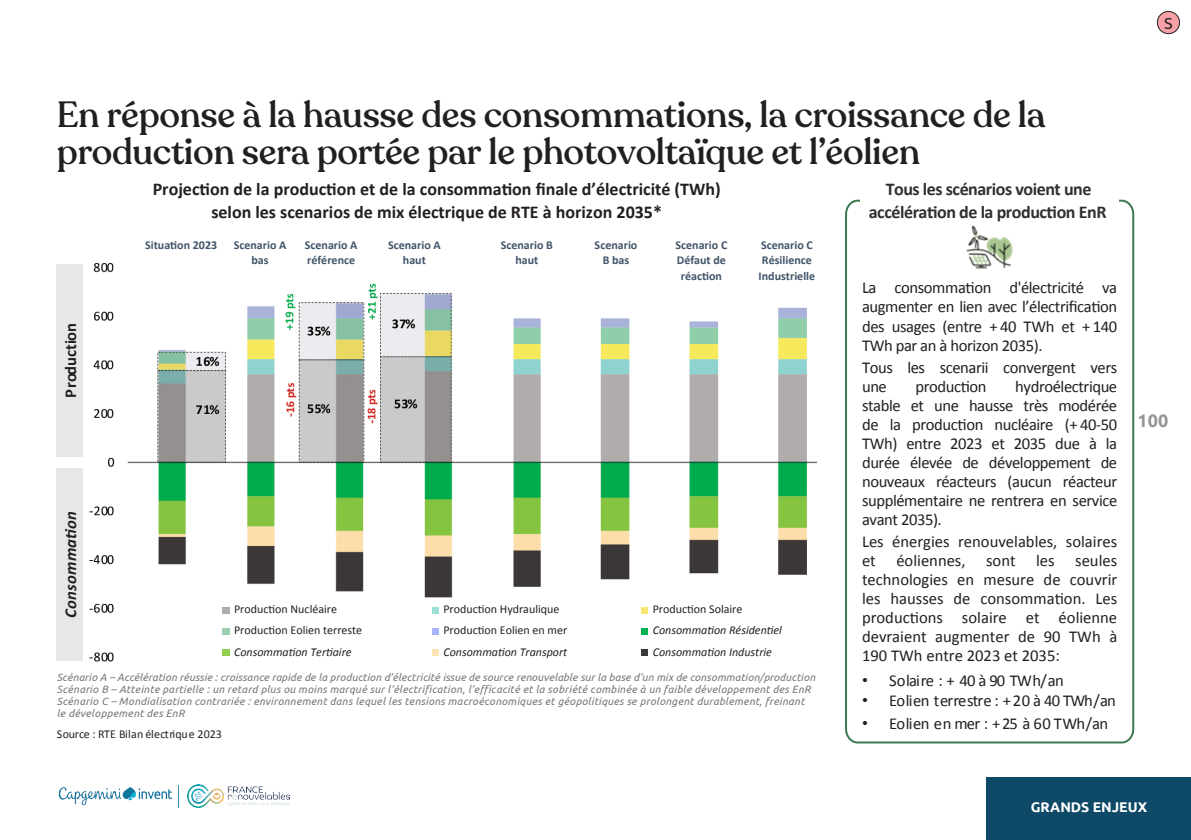
<style>
.page{position:relative;width:1191px;height:840px;background:#fff}
.page>*{position:absolute;margin:0;border:0;box-sizing:border-box;transform-origin:0 0}
.ParaStyle28_Leading_18_8_pts{font:500 36px/37.6px "Recoleta";letter-spacing:-.01em;color:#231f20}
.ParaStyle68_Leading_11_3_pts__LeftIndent{font:700 18px "Calibri";color:#231f20}
.ParaStyle530_Leading_11_3_pts__FirstLine{font:700 18px/22.6px "Calibri";letter-spacing:-.025em;color:#312f30;text-align:center}
.ParaStyle03_Leading_Auto{font:700 18px "Ubuntu";color:#939598}
.ParaStyle01_Leading_Auto{font:16.6px/19px "Calibri";letter-spacing:-.025em;color:#231f20;text-align:justify}
.ParaStyle74_Leading_9_pts{font:16.6px/19px "Calibri";color:#231f20;text-align:justify}
.ParaStyle35_Leading_Auto{font:16.6px "Calibri";letter-spacing:-.05em;color:#231f20}
.ParaStyle420_Leading_19_6_pts{font:16.6px "Calibri";letter-spacing:-.05em;color:#231f20}
.ParaStyle01_Leading_Auto-2{font:italic 700 16.6px "Calibri";letter-spacing:.015em;color:#231f20}
.ParaStyle01_Leading_Auto-3{font:700 16.6px "Calibri";letter-spacing:.01em;color:#231f20}
.t1{font:16px "Ubuntu";color:#231f20}
.t2{font:700 14px "Ubuntu";color:#fff}
.ParaStyle548_Leading_10_6_pts{font:italic 12px "Calibri";color:#231f20}
.ParaStyle547_Leading_Auto{font:12px "Calibri";color:#231f20}
.ParaStyle546_Leading_7_5_pts__LeftIndent{font:700 12px/15px "Calibri";color:#405469;text-align:center}
.ParaStyle548_Leading_10_6_pts-2{font:12px "Calibri";color:#231f20}
.ParaStyle55_Leading_7_5_pts{font:700 12px/15px "Calibri";color:#405469}
.ParaStyle545_Leading_7_5_pts__Align_Just{font:700 12px/15px "Calibri";color:#405469}
.ParaStyle01_Leading_Auto-4{font:12px "Calibri";color:#231f20}
.ParaStyle01_Leading_Auto-5{font:700 12px "Calibri";color:#405469}
.ParaStyle154_Leading_7_5_pts__Align_Cent{font:700 12px "Calibri";color:#405469}
.ParaStyle299_Leading_6_pts{font:italic 10.6px "Ubuntu";letter-spacing:.025em;color:#76787b}
.ParaStyle01_Leading_Auto-6{font:italic 10.6px "Ubuntu";letter-spacing:.01em;color:#76787b}
.s1{font-family:"Arial"}
</style>
<div class="page">
<svg style="left:845px;top:199px;width:290px;height:545px"></svg>
<div style="left:860px;top:181px;width:259px;height:37px;background:#fff"></div>
<img style="left:966px;top:223px;width:46px;height:46px">
<div style="left:57px;top:264px;width:26px;height:192px;background:#e6e7e9"></div>
<img style="left:89px;top:263px;width:727px;height:399px">
<div style="left:57px;top:467px;width:26px;height:193px;background:#e6e7e9"></div>
<div style="left:222px;top:606px;width:8px;height:6px;background:#afabab"></div>
<svg style="left:432px;top:606px;width:6px;height:6px"></svg>
<svg style="left:641px;top:606px;width:6px;height:6px"></svg>
<div style="left:222px;top:627px;width:8px;height:6px;background:#9cd0ac"></div>
<svg style="left:432px;top:627px;width:6px;height:6px"></svg>
<svg style="left:641px;top:627px;width:6px;height:6px"></svg>
<div style="left:222px;top:648px;width:8px;height:6px;background:#92d050"></div>
<svg style="left:432px;top:648px;width:6px;height:6px"></svg>
<svg style="left:641px;top:648px;width:6px;height:6px"></svg>
<div style="left:1157px;top:11px;width:22px;height:23px;background:#f6a1a7;border-radius:50%"></div>
<div style="left:1157px;top:11px;width:22px;height:23px;border:1px solid #231f20;border-radius:50%"></div>
<div style="left:986px;top:777px;width:205px;height:62px;background:#0e4968"></div>
<img style="left:58px;top:785px;width:121px;height:23px">
<img style="left:187px;top:784px;width:102px;height:22px">
<p class="t1" style="left:1164px;top:13px;width:10px">S</p>
<p class="ParaStyle28_Leading_18_8_pts" style="left:57px;top:96px;width:990px">En réponse à la hausse des consommations, la croissance de la production sera portée par le photovoltaïque et l’éolien</p>
<p class="ParaStyle01_Leading_Auto-3" style="left:60px;top:397px;width:76px;rotate:-90deg">Production</p>
<p class="ParaStyle01_Leading_Auto-2" style="left:60px;top:617px;width:108px;rotate:-90deg">Consommation</p>
<p class="ParaStyle68_Leading_11_3_pts__LeftIndent" style="left:153px;top:177px;width:569px">Projection de la production et de la consommation finale d’électricité (TWh)</p>
<p class="ParaStyle68_Leading_11_3_pts__LeftIndent" style="left:211px;top:200px;width:452px">selon les scenarios de mix électrique de RTE à horizon 2035*</p>
<p class="ParaStyle01_Leading_Auto-5" style="left:145px;top:238px;width:74px">Situation 2023</p>
<p class="ParaStyle546_Leading_7_5_pts__LeftIndent" style="left:234px;top:238px;width:54px">Scenario A</p>
<p class="ParaStyle546_Leading_7_5_pts__LeftIndent" style="left:251px;top:253px;width:19px">bas</p>
<p class="ParaStyle55_Leading_7_5_pts" style="left:305px;top:238px;width:54px">Scenario A référence</p>
<p class="ParaStyle546_Leading_7_5_pts__LeftIndent" style="left:388px;top:238px;width:54px">Scenario A haut</p>
<p class="ParaStyle546_Leading_7_5_pts__LeftIndent" style="left:501px;top:238px;width:54px">Scenario B haut</p>
<p class="ParaStyle546_Leading_7_5_pts__LeftIndent" style="left:594px;top:238px;width:44px">Scenario<br>B bas</p>
<p class="ParaStyle55_Leading_7_5_pts" style="left:675px;top:238px;width:53px">Scenario C<br>Défaut de</p>
<p class="ParaStyle154_Leading_7_5_pts__Align_Cent" style="left:681px;top:268px;width:43px">réaction</p>
<p class="ParaStyle545_Leading_7_5_pts__Align_Just" style="left:758px;top:238px;width:58px">Scenario C<br>Résilience<br>Industrielle</p>
<p class="ParaStyle547_Leading_Auto" style="left:234px;top:601px;width:104px">Production Nucléaire</p>
<p class="ParaStyle547_Leading_Auto" style="left:443px;top:601px;width:117px">Production Hydraulique</p>
<p class="ParaStyle547_Leading_Auto" style="left:653px;top:601px;width:91px">Production Solaire</p>
<p class="ParaStyle548_Leading_10_6_pts-2" style="left:234px;top:622px;width:130px">Production Eolien terreste</p>
<p class="ParaStyle548_Leading_10_6_pts-2" style="left:443px;top:622px;width:125px">Production Eolien en mer</p>
<p class="ParaStyle548_Leading_10_6_pts" style="left:653px;top:622px;width:131px">Consommation Résidentiel</p>
<p class="ParaStyle548_Leading_10_6_pts" style="left:234px;top:643px;width:119px">Consommation Tertiaire</p>
<p class="ParaStyle548_Leading_10_6_pts" style="left:443px;top:643px;width:125px">Consommation Transport</p>
<p class="ParaStyle548_Leading_10_6_pts" style="left:653px;top:643px;width:121px">Consommation Industrie</p>
<p class="ParaStyle01_Leading_Auto-6" style="left:57px;top:670px;width:760px">Scénario A – Accélération réussie : croissance rapide de la production d’électricité issue de source renouvelable sur la base d’un mix de consommation/production</p>
<p class="ParaStyle299_Leading_6_pts" style="left:57px;top:682px;width:755px">Scénario B – Atteinte partielle : un retard plus ou moins marqué sur l’électrification, l’efficacité et la sobriété combinée à un faible développement des EnR</p>
<p class="ParaStyle299_Leading_6_pts" style="left:57px;top:694px;width:749px">Scénario C – Mondialisation contrariée : environnement dans lequel les tensions macroéconomiques et géopolitiques se prolongent durablement, freinant</p>
<p class="ParaStyle299_Leading_6_pts" style="left:57px;top:706px;width:129px">le développement des EnR</p>
<p class="ParaStyle01_Leading_Auto-4" style="left:57px;top:725px;width:167px">Source : RTE Bilan électrique 2023</p>
<p class="ParaStyle530_Leading_11_3_pts__FirstLine" style="left:869px;top:178px;width:239px">Tous les scénarios voient une accélération de la production EnR</p>
<p class="ParaStyle01_Leading_Auto" style="left:862px;top:278px;width:257px">La consommation d'électricité va augmenter en lien avec l’électrification des usages (entre + 40 TWh et + 140<br>TWh par an à horizon 2035).</p>
<p class="ParaStyle01_Leading_Auto" style="left:862px;top:357px;width:257px">Tous les scenarii convergent vers une</p>
<p class="ParaStyle01_Leading_Auto" style="left:862px;top:376px;width:257px;text-indent:153px">hydroélectrique stable et une hausse très modérée de la production nucléaire (+ 40-50<br>TWh) entre 2023 et 2035 due à la durée élevée de développement de nouveaux réacteurs (aucun réacteur supplémentaire ne rentrera en service avant 2035).</p>
<p class="ParaStyle74_Leading_9_pts" style="left:862px;top:531px;width:257px">Les énergies renouvelables, solaires et éoliennes, sont les seules technologies en mesure de couvrir les hausses de consommation. Les productions solaire et éolienne devraient augmenter de 90 TWh à 190 TWh entre 2023 et 2035:</p>
<p class="ParaStyle01_Leading_Auto" style="left:915px;top:376px;width:73px">production</p>
<p class="ParaStyle420_Leading_19_6_pts" style="left:862px;top:669px;width:203px"><span class="s1">•</span> Solaire : + 40 à 90 TWh/an</p>
<p class="ParaStyle35_Leading_Auto" style="left:862px;top:689px;width:255px"><span class="s1">•</span> Eolien terrestre : + 20 à 40 TWh/an</p>
<p class="ParaStyle35_Leading_Auto" style="left:862px;top:713px;width:247px"><span class="s1">•</span> Eolien en mer : + 25 à 60 TWh/an</p>
<p class="ParaStyle03_Leading_Auto" style="left:1137px;top:409px;width:32px">100</p>
<p class="t2" style="left:1030px;top:798px;width:118px">GRANDS ENJEUX</p>
</div>
